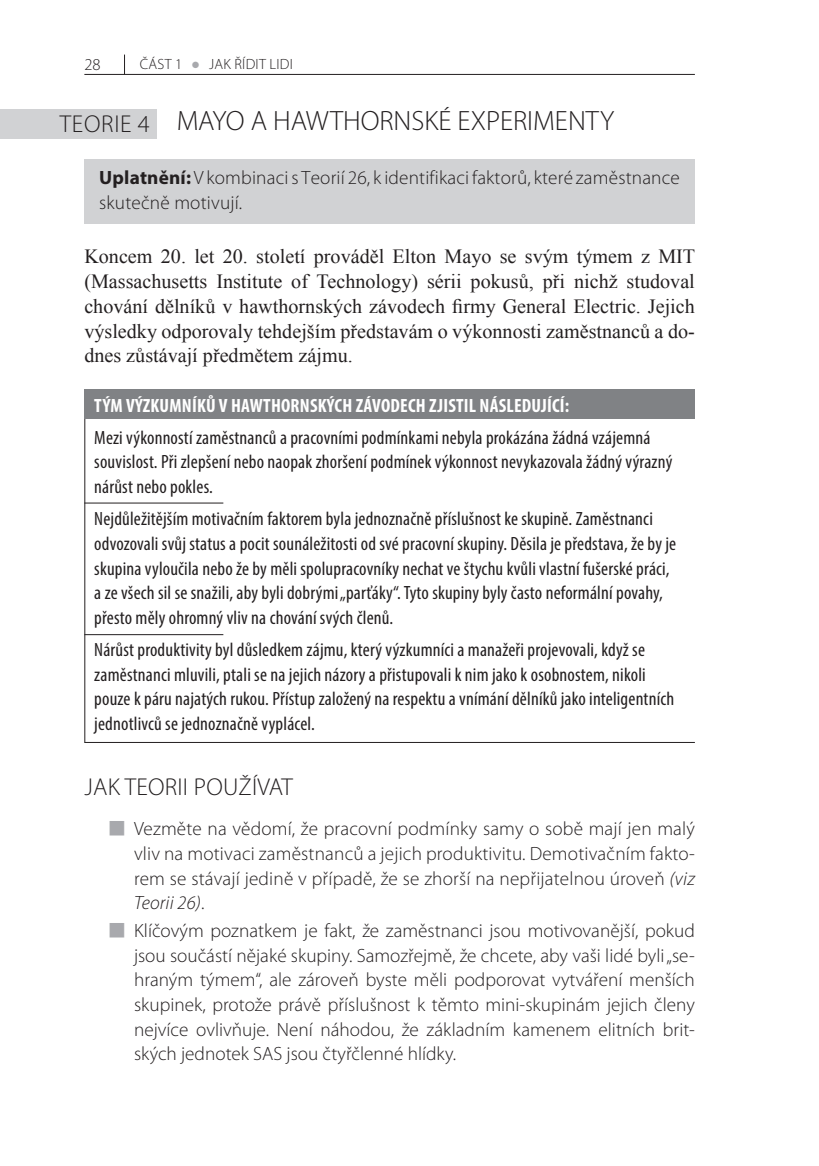
<style>
.page{position:relative;width:819px;height:1166px;background:#fff}
.page>*{position:absolute;margin:0;border:0;box-sizing:border-box;transform-origin:0 0}
.t1{font:300 28px "Myriad Pro";color:#231f20}
.t2{font:300 24.5px "Myriad Pro";letter-spacing:.01em;color:#231f20}
.t3{font:20.12px/24.7px "Times New Roman";color:#231f20;text-align:justify}
.t4{font:condensed 19.25px/24.7px "Myriad Pro";letter-spacing:.01em;color:#231f20}
.t5{font:300 19.25px/24.7px "Myriad Pro";letter-spacing:.01em;color:#231f20;text-align:justify}
.t6{font:700 condensed 19.25px "Myriad Pro";letter-spacing:.01em;color:#fff}
.t7{font:300 16.62px "Myriad Pro";color:#231f20}
.t8{font:300 14.88px "Myriad Pro";letter-spacing:.02em;color:#231f20}
.s1{font-weight:700}
.s2{color:#a8a9ad}
.s3{font-style:italic}
</style>
<div class="page">
<hr style="left:84px;top:407px;width:1px;height:335px;background:#231f20">
<div style="left:84px;top:389px;width:610px;height:30px;background:#808285"></div>
<hr style="left:84px;top:503px;width:139px;height:1px;background:#231f20">
<hr style="left:84px;top:634px;width:139px;height:1px;background:#231f20">
<hr style="left:84px;top:742px;width:610px;height:1px;background:#231f20">
<div style="left:84px;top:159px;width:610px;height:64px;background:#d1d2d4"></div>
<svg style="left:124px;top:55px;width:1px;height:19px"></svg>
<hr style="left:84px;top:74px;width:610px;height:1px;background:#231f20">
<div style="left:0;top:109px;width:157px;height:30px;background:#d1d2d4"></div>
<p class="t7" style="left:84px;top:55px;width:18px">28</p>
<p class="t8" style="left:140px;top:56px;width:155px">ČÁST 1 <sup>●</sup> JAK ŘÍDIT LIDI</p>
<p class="t2" style="left:60px;top:111px;width:91px">TEORIE 4</p>
<p class="t1" style="left:177px;top:105px;width:439px">MAYO A HAWTHORNSKÉ EXPERIMENTY</p>
<p class="t5" style="left:99px;top:166px;width:582px"><span class="s1">Uplatnění:</span> V kombinaci s Teorií 26, k identifikaci faktorů, které zaměstnance skutečně motivují.</p>
<p class="t3" style="left:84px;top:244px;width:612px">Koncem 20. let 20. století prováděl Elton Mayo se svým týmem z MIT (Massachusetts Institute of Technology) sérii pokusů, při nichž studoval chování dělníků v hawthornských závodech firmy General Electric. Jejich výsledky odporovaly tehdejším představám o výkonnosti zaměstnanců a do&shy;dnes zůstávají předmětem zájmu.</p>
<p class="t6" style="left:94px;top:393px;width:476px">TÝM VÝZKUMNÍKŮ V HAWTHORNSKÝCH ZÁVODECH ZJISTIL NÁSLEDUJÍCÍ:</p>
<p class="t4" style="left:94px;top:425px;width:579px">Mezi výkonností zaměstnanců a pracovními podmínkami nebyla prokázána žádná vzájemná souvislost. Při zlepšení nebo naopak zhoršení podmínek výkonnost nevykazovala žádný výrazný nárůst nebo pokles.</p>
<p class="t4" style="left:94px;top:506px;width:583px">Nejdůležitějším motivačním faktorem byla jednoznačně příslušnost ke skupině. Zaměstnanci odvozovali svůj status a pocit sounáležitosti od své pracovní skupiny. Děsila je představa, že by je skupina vyloučila nebo že by měli spolupracovníky nechat ve štychu kvůli vlastní fušerské práci, a ze všech sil se snažili, aby byli dobrými „parťáky“. Tyto skupiny byly často neformální povahy, přesto měly ohromný vliv na chování svých členů.</p>
<p class="t4" style="left:94px;top:637px;width:581px">Nárůst produktivity byl důsledkem zájmu, který výzkumníci a manažeři projevovali, když se zaměstnanci mluvili, ptali se na jejich názory a přistupovali k nim jako k osobnostem, nikoli pouze k páru najatých rukou. Přístup založený na respektu a vnímání dělníků jako inteligentních jednotlivců se jednoznačně vyplácel.</p>
<p class="t2" style="left:84px;top:773px;width:210px">JAK TEORII POUŽÍVAT</p>
<p class="t5" style="left:134px;top:817px;width:562px;text-indent:-25px"><span class="s2">■</span> Vezměte na vědomí, že pracovní podmínky samy o sobě mají jen malý vliv na motivaci zaměstnanců a jejich produktivitu. Demotivačním fakto&shy;rem se stávají jedině v případě, že se zhorší na nepřijatelnou úroveň <span class="s3">(viz Teorii 26)</span>.</p>
<p class="t5" style="left:134px;top:918px;width:562px;text-indent:-25px"><span class="s2">■</span> Klíčovým poznatkem je fakt, že zaměstnanci jsou motivovanější, pokud jsou součástí nějaké skupiny. Samozřejmě, že chcete, aby vaši lidé byli „se&shy;hraným týmem“, ale zároveň byste měli podporovat vytváření menších skupinek, protože právě příslušnost k těmto mini-skupinám jejich členy nejvíce ovlivňuje. Není náhodou, že základním kamenem elitních brit&shy;ských jednotek SAS jsou čtyřčlenné hlídky.</p>
</div>
